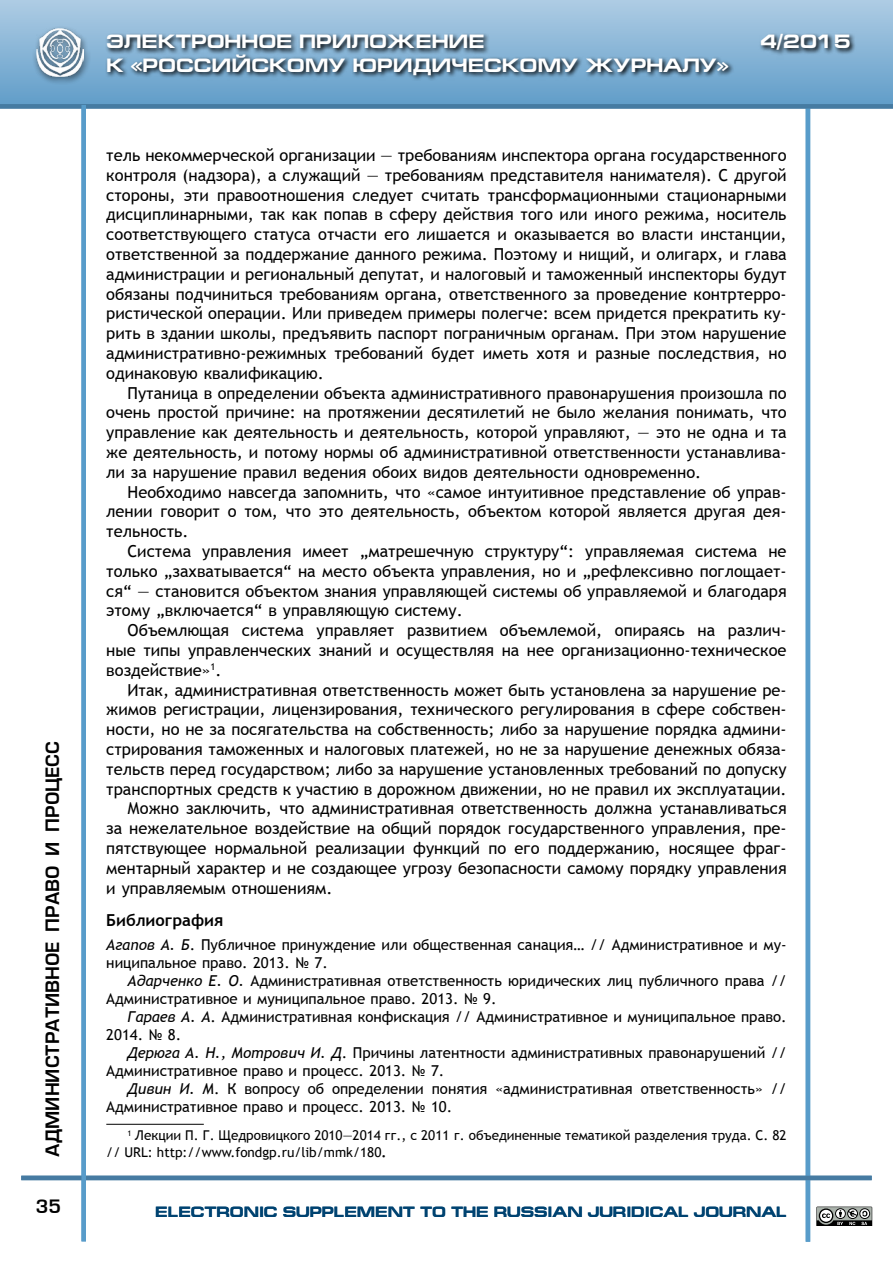
<style>
.page{position:relative;width:893px;height:1263px;background:#fff}
.page>*{position:absolute;margin:0;border:0;box-sizing:border-box;transform-origin:0 0}
.t1{font:700 19.5px "Europe Ext";color:#fff}
.t2{font:18px "Europe Demi Normal";color:#000}
.t3{font:16.5px/19.8px "Trebuchet MS";color:#000;text-align:justify}
.t4{font:700 16.5px "Trebuchet MS";color:#000}
.t5{font:15px/18px "Trebuchet MS";color:#000}
.t6{font:700 15px "Europe Ext";color:#004371}
.t7{font:13.5px/16.2px "Trebuchet MS";color:#000}
.s1{font-style:italic}
.s2{font-weight:700}
</style>
<div class="page">
<svg style="left:816px;top:1206px;width:57px;height:20px"></svg>
<hr style="left:806px;top:91px;width:4px;height:1151px;background:#589cca">
<hr style="left:21px;top:1176px;width:851px;height:4px;background:#467ba2">
<div style="left:0;top:0;width:893px;height:106px;background:linear-gradient(to bottom,#aecce4,#619dc9)"></div>
<div style="left:0;top:104px;width:893px;height:5px;background:#467ba2"></div>
<div style="left:81px;top:105px;width:5px;height:1136px;background:#589cca"></div>
<div style="left:32px;top:25px;width:59px;height:60px;background:#000;opacity:.63"></div>
<img style="left:36px;top:28px;width:47px;height:48px">
<svg style="left:105px;top:31px;width:751px;height:50px;background:#6b90ac"></svg>
<hr style="left:106px;top:1124px;width:98px;height:1px;background:#000">
<p class="t2" style="left:42px;top:1157px;width:416px;rotate:-90deg">АДМИНИСТРАТИВНОЕ ПРАВО И ПРОЦЕСС</p>
<p class="t2" style="left:36px;top:1196px;width:27px">35</p>
<p class="t1" style="left:106px;top:31px;width:380px">ЭЛЕКТРОННОЕ ПРИЛОЖЕНИЕ</p>
<p class="t1" style="left:760px;top:31px;width:92px">4/2015</p>
<p class="t1" style="left:106px;top:54px;width:624px">К «РОССИЙСКОМУ ЮРИДИЧЕСКОМУ ЖУРНАЛУ»</p>
<p class="t3" style="left:106px;top:145px;width:682px">тель некоммерческой организации ― требованиям инспектора органа государственного контроля (надзора), а служащий ― требованиям представителя нанимателя). С другой стороны, эти правоотношения следует считать трансформационными стационарными дисциплинарными, так как попав в сферу действия того или иного режима, носитель соответствующего статуса отчасти его лишается и оказывается во власти инстанции, ответственной за поддержание данного режима. Поэтому и нищий, и олигарх, и глава администрации и региональный депутат, и налоговый и таможенный инспекторы будут обязаны подчиниться требованиям органа, ответственного за проведение контртерро&shy;ристической операции. Или приведем примеры полегче: всем придется прекратить ку&shy;рить в здании школы, предъявить паспорт пограничным органам. При этом нарушение административно-режимных требований будет иметь хотя и разные последствия, но одинаковую квалификацию.</p>
<p class="t3" style="left:106px;top:383px;width:682px;text-indent:21px">Путаница в определении объекта административного правонарушения произошла по очень простой причине: на протяжении десятилетий не было желания понимать, что управление как деятельность и деятельность, которой управляют, ― это не одна и та же деятельность, и потому нормы об административной ответственности устанавлива&shy;ли за нарушение правил ведения обоих видов деятельности одновременно.</p>
<p class="t3" style="left:106px;top:482px;width:682px;text-indent:21px">Необходимо навсегда запомнить, что «самое интуитивное представление об управ&shy;лении говорит о том, что это деятельность, объектом которой является другая дея&shy;тельность.</p>
<p class="t3" style="left:106px;top:541px;width:682px;text-indent:21px">Система управления имеет „матрешечную структуру“: управляемая система не только „захватывается“ на место объекта управления, но и „рефлексивно поглощает&shy;ся“ ― становится объектом знания управляющей системы об управляемой и благодаря этому „включается“ в управляющую систему.</p>
<p class="t3" style="left:106px;top:621px;width:682px;text-indent:21px">Объемлющая система управляет развитием объемлемой, опираясь на различ&shy;ные типы управленческих знаний и осуществляя на нее организационно-техническое воздействие»<sup>1</sup>.</p>
<p class="t3" style="left:128px;top:680px;width:661px">Итак, административная ответственность может быть установлена за нарушение ре-</p>
<p class="t3" style="left:106px;top:700px;width:682px">жимов регистрации, лицензирования, технического регулирования в сфере собствен-</p>
<p class="t3" style="left:106px;top:720px;width:682px">ности, но не за посягательства на собственность; либо за нарушение порядка админи-</p>
<p class="t3" style="left:106px;top:739px;width:682px">стрирования таможенных и налоговых платежей, но не за нарушение денежных обяза-</p>
<p class="t3" style="left:106px;top:759px;width:682px">тельств перед государством; либо за нарушение установленных требований по допуску</p>
<p class="t3" style="left:106px;top:779px;width:682px">транспортных средств к участию в дорожном движении, но не правил их эксплуатации.</p>
<p class="t3" style="left:128px;top:799px;width:661px">Можно заключить, что административная ответственность должна устанавливаться</p>
<p class="t3" style="left:106px;top:819px;width:682px">за нежелательное воздействие на общий порядок государственного управления, пре-</p>
<p class="t3" style="left:106px;top:838px;width:682px">пятствующее нормальной реализации функций по его поддержанию, носящее фраг-</p>
<p class="t3" style="left:106px;top:858px;width:682px">ментарный характер и не создающее угрозу безопасности самому порядку управления</p>
<p class="t3" style="left:106px;top:878px;width:228px">и управляемым отношениям.</p>
<p class="t4" style="left:106px;top:909px;width:119px">Библиография</p>
<p class="t5" style="left:106px;top:935px;width:682px"><span class="s1">Агапов А. Б</span>. Публичное принуждение или общественная санация… // Административное и му&shy;ниципальное право. 2013. № 7.</p>
<p class="t5" style="left:106px;top:971px;width:682px;text-indent:21px"><span class="s1">Адарченко Е. О.</span> Административная ответственность юридических лиц публичного права //<br>Административное и муниципальное право. 2013. № 9.</p>
<p class="t5" style="left:106px;top:1007px;width:682px;text-indent:21px"><span class="s1">Гараев А. А</span>. Административная конфискация // Административное и муниципальное право.<br>2014. № 8.</p>
<p class="t5" style="left:106px;top:1043px;width:682px;text-indent:21px"><span class="s1">Дерюга А. Н., Мотрович И. Д</span>. Причины латентности административных правонарушений //<br>Административное право и процесс. 2013. № 7.</p>
<p class="t5" style="left:106px;top:1079px;width:682px;text-indent:21px"><span class="s1">Дивин И. М</span>. К вопросу об определении понятия «административная ответственность» //<br>Административное право и процесс. 2013. № 10.</p>
<p class="t7" style="left:106px;top:1128px;width:682px;text-indent:21px"><sup>1</sup> Лекции П. Г. Щедровицкого 2010―2014 гг., с 2011 г. объединенные тематикой разделения труда. С. 82 // URL: http://www.fondgp.ru/lib/mmk/180<span class="s2">.</span></p>
<p class="t6" style="left:155px;top:1204px;width:633px">ELECTRONIC SUPPLEMENT TO THE RUSSIAN JURIDICAL JOURNAL</p>
</div>
